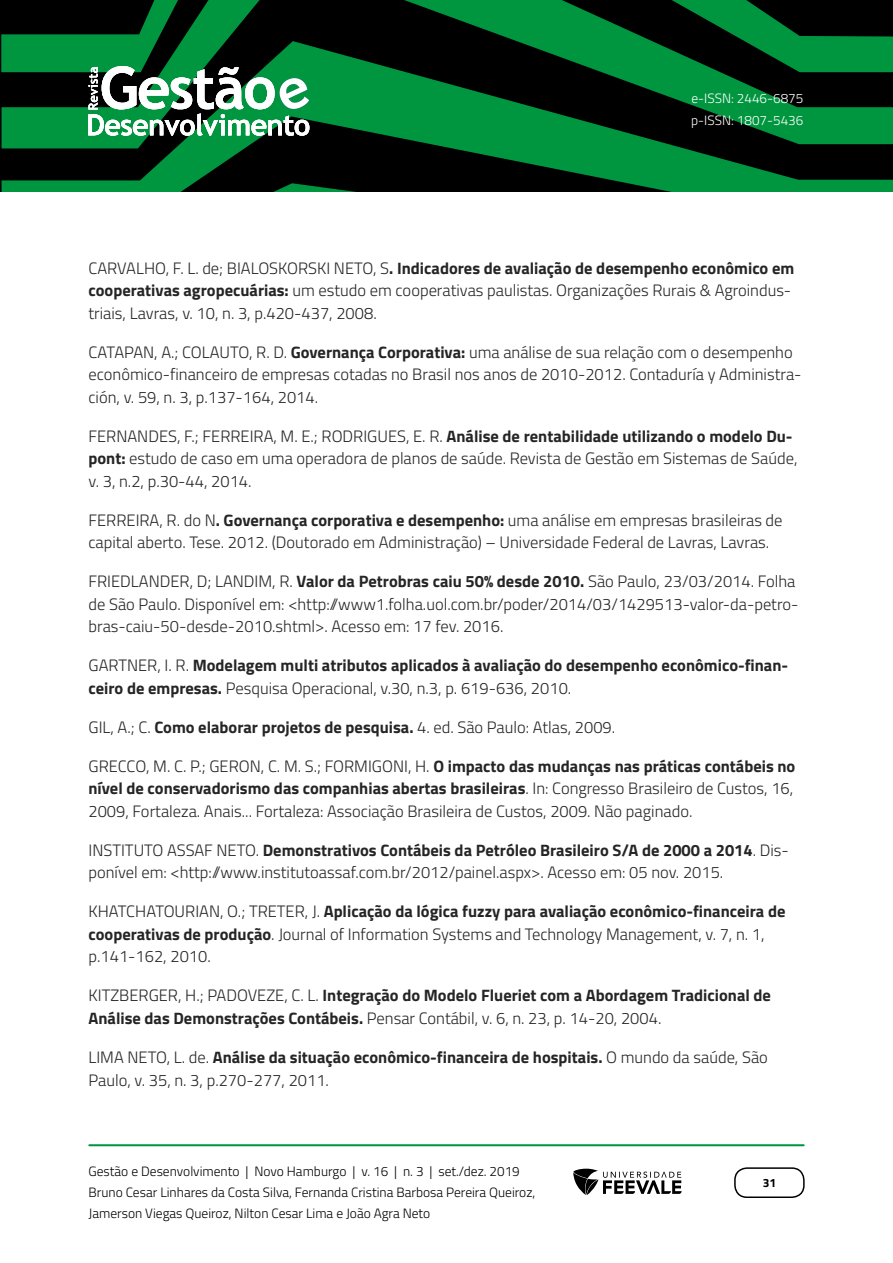
<style>
.page{position:relative;width:893px;height:1263px;background:#fff}
.page>*{position:absolute;margin:0;border:0;box-sizing:border-box;transform-origin:0 0}
.t1{font:300 16.5px/22.5px "Titillium Web";color:#252525}
.t2{font:700 16.5px/22.5px "Titillium Web";color:#252525}
.t3{font:300 13.5px/21px "Titillium Web";color:#000}
.t4{font:300 13.5px/22.5px "Titillium Web";color:#fff}
.t5{font:700 12px "Titillium Web";color:#000}
.s1{font-weight:700}
.s2{font-weight:300}
</style>
<div class="page">
<svg style="left:2px;top:0;width:891px;height:41px;background:#003516"></svg>
<svg style="left:2px;top:41px;width:891px;height:142px;background:#004a1f"></svg>
<svg style="left:2px;top:183px;width:891px;height:9px;background:#004f21"></svg>
<hr style="left:89px;top:1144px;width:715px;height:2px;background:#009640">
<div style="left:734px;top:1167px;width:71px;height:31px;border:2px solid #000;border-radius:12px"></div>
<svg style="left:573px;top:1169px;width:109px;height:26px"></svg>
<svg style="left:88px;top:66px;width:221px;height:70px"></svg>
<p class="t4" style="left:691px;top:86px;width:114px">e-ISSN: 2446-6875 p-ISSN: 1807-5436</p>
<p class="t1" style="left:88px;top:256px;width:707px">CARVALHO, F. L. de; BIALOSKORSKI NETO, S<span class="s1">. Indicadores de avaliação de desempenho econômico em cooperativas agropecuárias:</span> um estudo em cooperativas paulistas. Organizações Rurais &amp; Agroindus&shy;triais, Lavras, v. 10, n. 3, p.420-437, 2008.</p>
<p class="t1" style="left:88px;top:340px;width:715px">CATAPAN, A.; COLAUTO, R. D. <span class="s1">Governança Corporativa:</span> uma análise de sua relação com o desempenho econômico-financeiro de empresas cotadas no Brasil nos anos de 2010-2012. Contaduría y Administra&shy;ción, v. 59, n. 3, p.137-164, 2014.</p>
<p class="t1" style="left:88px;top:424px;width:710px">FERNANDES, F.; FERREIRA, M. E.; RODRIGUES, E. R. <span class="s1">Análise de rentabilidade utilizando o modelo Du&shy;pont:</span> estudo de caso em uma operadora de planos de saúde. Revista de Gestão em Sistemas de Saúde, v. 3, n.2, p.30-44, 2014.</p>
<p class="t1" style="left:88px;top:508px;width:696px">FERREIRA, R. do N<span class="s1">. Governança corporativa e desempenho:</span> uma análise em empresas brasileiras de capital aberto. Tese. 2012. (Doutorado em Administração) – Universidade Federal de Lavras, Lavras.</p>
<p class="t1" style="left:88px;top:569px;width:711px">FRIEDLANDER, D; LANDIM, R. <span class="s1">Valor da Petrobras caiu 50% desde 2010.</span> São Paulo, 23/03/2014. Folha de São Paulo. Disponível em: &lt;http://www1.folha.uol.com.br/poder/2014/03/1429513-valor-da-petro&shy;bras-caiu-50-desde-2010.shtml&gt;. Acesso em: 17 fev. 2016.</p>
<p class="t2" style="left:88px;top:653px;width:701px"><span class="s2">GARTNER, I. R.</span> Modelagem multi atributos aplicados à avaliação do desempenho econômico-finan&shy;ceiro de empresas. <span class="s2">Pesquisa Operacional, v.30, n.3, p. 619-636, 2010.</span></p>
<p class="t1" style="left:88px;top:715px;width:528px">GIL, A.; C. <span class="s1">Como elaborar projetos de pesquisa.</span> 4. ed. São Paulo: Atlas, 2009.</p>
<p class="t1" style="left:88px;top:754px;width:708px;text-align:justify">GRECCO, M. C. P.; GERON, C. M. S.; FORMIGONI, H. <span class="s1">O impacto das mudanças nas práticas contábeis no nível de conservadorismo das companhias abertas brasileiras</span>. In: Congresso Brasileiro de Custos, 16, 2009, Fortaleza. Anais... Fortaleza: Associação Brasileira de Custos, 2009. Não paginado.</p>
<p class="t1" style="left:88px;top:838px;width:702px">INSTITUTO ASSAF NETO. <span class="s1">Demonstrativos Contábeis da Petróleo Brasileiro S/A de 2000 a 2014</span>. Dis&shy;ponível em: &lt;http://www.institutoassaf.com.br/2012/painel.aspx&gt;. Acesso em: 05 nov. 2015.</p>
<p class="t1" style="left:88px;top:900px;width:698px">KHATCHATOURIAN, O.; TRETER, J. <span class="s1">Aplicação da lógica fuzzy para avaliação econômico-financeira de cooperativas de produção</span>. Journal of Information Systems and Technology Management, v. 7, n. 1, p.141-162, 2010.</p>
<p class="t2" style="left:88px;top:983px;width:684px"><span class="s2">KITZBERGER, H.; PADOVEZE, C. L.</span> Integração do Modelo Flueriet com a Abordagem Tradicional de<br>Análise das Demonstrações Contábeis. <span class="s2">Pensar Contábil, v. 6, n. 23, p. 14-20, 2004.</span></p>
<p class="t1" style="left:88px;top:1045px;width:681px">LIMA NETO, L. de. <span class="s1">Análise da situação econômico-financeira de hospitais.</span> O mundo da saúde, São<br>Paulo, v. 35, n. 3, p.270-277, 2011.</p>
<p class="t3" style="left:88px;top:1160px;width:448px">Gestão e Desenvolvimento | Novo Hamburgo | v. 16 | n. 3 | set./dez. 2019<br>Bruno Cesar Linhares da Costa Silva, Fernanda Cristina Barbosa Pereira Queiroz,<br>Jamerson Viegas Queiroz, Nilton Cesar Lima e João Agra Neto</p>
<p class="t5" style="left:763px;top:1174px;width:15px">31</p>
</div>
